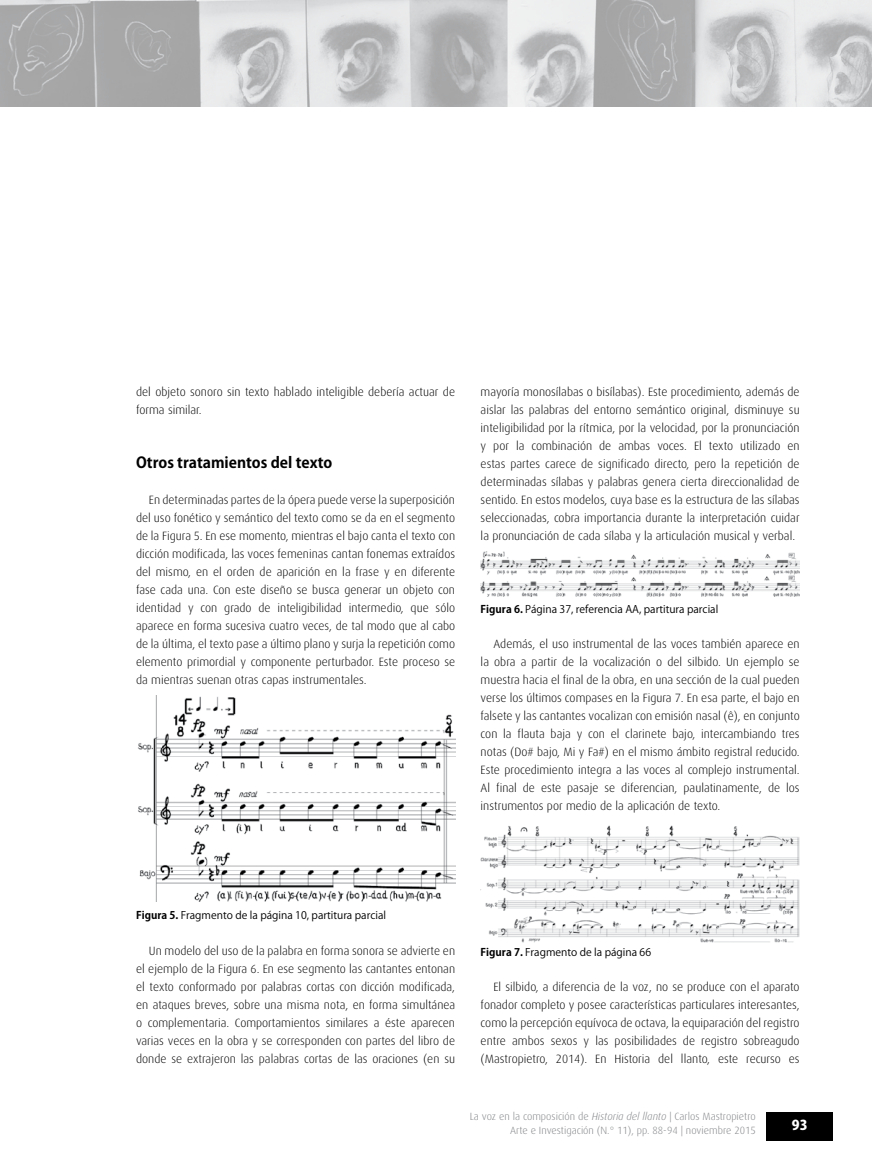
<style>
.page{position:relative;width:872px;height:1170px;background:#fff}
.page>*{position:absolute;margin:0;border:0;box-sizing:border-box;transform-origin:0 0}
.t1{font:700 15px "Koz Go Pro";color:#000}
.t2{font:800 13.5px "Koz Go Pro";color:#fff}
.t3{font:300 12px/18px "Dax";color:#000;text-align:justify}
.t4{font:10.5px "Koz Go Pro";color:#000}
.t5{font:300 10.5px/13.5px "Dax";color:#808285;text-align:right}
.s1{font-weight:700}
.s2{font-style:italic}
</style>
<div class="page">
<img style="left:0;top:0;width:872px;height:107px">
<div style="left:766px;top:1111px;width:67px;height:29px;background:#000"></div>
<img style="left:138px;top:696px;width:317px;height:205px">
<img style="left:480px;top:551px;width:319px;height:45px">
<img style="left:480px;top:825px;width:319px;height:117px">
<p class="t3" style="left:136px;top:383px;width:320px">del objeto sonoro sin texto hablado inteligible debería actuar de forma similar.</p>
<p class="t1" style="left:136px;top:453px;width:198px">Otros tratamientos del texto</p>
<p class="t3" style="left:136px;top:491px;width:320px;text-indent:13px">En determinadas partes de la ópera puede verse la superposición del uso fonético y semántico del texto como se da en el segmento de la Figura 5. En ese momento, mientras el bajo canta el texto con dicción modificada, las voces femeninas cantan fonemas extraídos del mismo, en el orden de aparición en la frase y en diferente fase cada una. Con este diseño se busca generar un objeto con identidad y con grado de inteligibilidad intermedio, que sólo aparece en forma sucesiva cuatro veces, de tal modo que al cabo de la última, el texto pase a último plano y surja la repetición como elemento primordial y componente perturbador. Este proceso se da mientras suenan otras capas instrumentales.</p>
<p class="t3" style="left:480px;top:383px;width:320px">mayoría monosílabas o bisílabas). Este procedimiento, además de aislar las palabras del entorno semántico original, disminuye su inteligibilidad por la rítmica, por la velocidad, por la pronunciación y por la combinación de ambas voces. El texto utilizado en estas partes carece de significado directo, pero la repetición de determinadas sílabas y palabras genera cierta direccionalidad de sentido. En estos modelos, cuya base es la estructura de las sílabas seleccionadas, cobra importancia durante la interpretación cuidar la pronunciación de cada sílaba y la articulación musical y verbal.</p>
<p class="t4" style="left:480px;top:602px;width:239px"><span class="s1">Figura 6.</span> Página 37, referencia AA, partitura parcial</p>
<p class="t3" style="left:480px;top:635px;width:320px;text-indent:13px">Además, el uso instrumental de las voces también aparece en la obra a partir de la vocalización o del silbido. Un ejemplo se muestra hacia el final de la obra, en una sección de la cual pueden verse los últimos compases en la Figura 7. En esa parte, el bajo en falsete y las cantantes vocalizan con emisión nasal (ê), en conjunto con la flauta baja y con el clarinete bajo, intercambiando tres notas (Do# bajo, Mi y Fa#) en el mismo ámbito registral reducido.<br>Este procedimiento integra a las voces al complejo instrumental.<br>Al final de este pasaje se diferencian, paulatinamente, de los instrumentos por medio de la aplicación de texto.</p>
<p class="t4" style="left:136px;top:908px;width:251px"><span class="s1">Figura 5.</span> Fragmento de la página 10, partitura parcial</p>
<p class="t3" style="left:136px;top:941px;width:320px;text-indent:13px">Un modelo del uso de la palabra en forma sonora se advierte en el ejemplo de la Figura 6. En ese segmento las cantantes entonan el texto conformado por palabras cortas con dicción modificada, en ataques breves, sobre una misma nota, en forma simultánea o complementaria. Comportamientos similares a éste aparecen varias veces en la obra y se corresponden con partes del libro de donde se extrajeron las palabras cortas de las oraciones (en su</p>
<p class="t4" style="left:480px;top:944px;width:172px"><span class="s1">Figura 7.</span> Fragmento de la página 66</p>
<p class="t3" style="left:480px;top:977px;width:320px;text-indent:13px">El silbido, a diferencia de la voz, no se produce con el aparato fonador completo y posee características particulares interesantes, como la percepción equívoca de octava, la equiparación del registro entre ambos sexos y las posibilidades de registro sobreagudo (Mastropietro, 2014). En Historia del llanto, este recurso es</p>
<p class="t5" style="left:469px;top:1109px;width:287px">La voz en la composición de <span class="s2">Historia del llanto</span> | Carlos Mastropietro<br>Arte e Investigación (N.° 11), pp. 88-94 | noviembre 2015</p>
<p class="t2" style="left:792px;top:1116px;width:17px">93</p>
</div>
